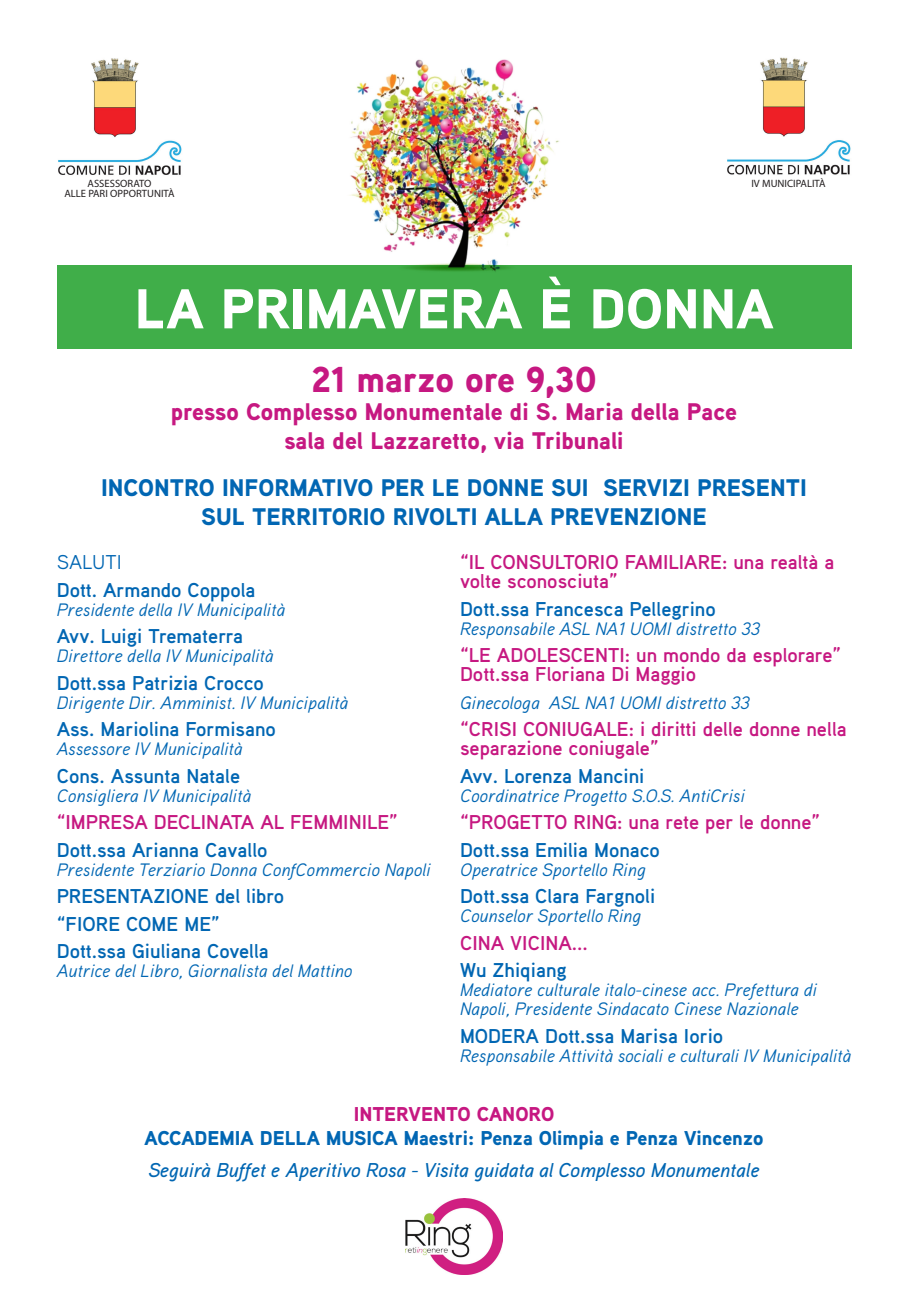
<style>
.page{position:relative;width:908px;height:1304px;background:#fff}
.page>*{position:absolute;margin:0;border:0;box-sizing:border-box;transform-origin:0 0}
.t1{font:900 56px "Aaux Pro";color:#fff}
.t2{font:900 36px "Aaux Pro";color:#c61881}
.t3{font:900 24px/28.8px "Aaux Pro";color:#0166b3;text-align:center}
.t4{font:900 24px/28.8px "Aaux Pro";color:#c61881;text-align:center}
.t5{font:700 20px/27.5px "Aaux Pro";color:#0166b3}
.t6{font:700 20px/19px "Aaux Pro";color:#c61881}
.t7{font:italic 500 20px "Aaux Pro";color:#0166b3}
.t8{font:900 20px "Aaux Pro";color:#0166b3}
.t9{font:900 20px "Aaux Pro";color:#c61881}
.t10{font:20px "Aaux Pro";color:#0166b3}
.t11{font:italic 18px/19px "Aaux Pro";color:#0166b3}
.t12{font:10.6px/10.6px "Myriad Pro";color:#231f20;text-align:center}
</style>
<div class="page">
<img style="left:58px;top:58px;width:124px;height:117px">
<img style="left:727px;top:57px;width:123px;height:118px">
<div style="left:57px;top:266px;width:793px;height:83px;background:#40ae49"></div>
<img style="left:346px;top:59px;width:215px;height:213px">
<img style="left:405px;top:1198px;width:97px;height:77px">
<p class="t12" style="left:64px;top:178px;width:112px">ASSESSORATO<br>ALLE PARI OPPORTUNITÀ</p>
<p class="t12" style="left:751px;top:178px;width:76px">IV MUNICIPALITÀ</p>
<h1 class="t1" style="left:134px;top:273px;width:640px">LA PRIMAVERA È DONNA</h1>
<h2 class="t2" style="left:311px;top:356px;width:287px">21 marzo ore 9,30</h2>
<h3 class="t4" style="left:171px;top:397px;width:567px">presso Complesso Monumentale di S. Maria della Pace sala del Lazzaretto, via Tribunali</h3>
<h3 class="t3" style="left:101px;top:472px;width:707px">INCONTRO INFORMATIVO PER LE DONNE SUI SERVIZI PRESENTI<br>SUL TERRITORIO RIVOLTI ALLA PREVENZIONE</h3>
<p class="t10" style="left:57px;top:549px;width:66px">Saluti</p>
<p class="t5" style="left:57px;top:575px;width:200px">Dott. Armando Coppola</p>
<p class="t11" style="left:57px;top:599px;width:230px">Presidente della IV Municipalità</p>
<p class="t5" style="left:57px;top:622px;width:188px">Avv. Luigi Trematerra</p>
<p class="t11" style="left:57px;top:646px;width:218px">Direttore della IV Municipalità</p>
<p class="t5" style="left:57px;top:668px;width:208px">Dott.ssa Patrizia Crocco</p>
<p class="t11" style="left:57px;top:692px;width:293px">Dirigente Dir. Amminist. IV Municipalità</p>
<p class="t5" style="left:57px;top:715px;width:221px">Ass. Mariolina Formisano</p>
<p class="t11" style="left:57px;top:739px;width:187px">Assessore IV Municipalità</p>
<p class="t5" style="left:57px;top:761px;width:185px">Cons. Assunta Natale</p>
<p class="t11" style="left:57px;top:785px;width:196px">Consigliera IV Municipalità</p>
<p class="t6" style="left:57px;top:812px;width:342px">“IMPRESA DECLINATA AL FEMMINILE”</p>
<p class="t5" style="left:57px;top:835px;width:212px">Dott.ssa Arianna Cavallo</p>
<p class="t11" style="left:57px;top:859px;width:375px">Presidente Terziario Donna ConfCommercio Napoli</p>
<p class="t5" style="left:57px;top:882px;width:229px">PRESENTAZIONE del libro “FIORE COME ME”<br>Dott.ssa Giuliana Covella</p>
<p class="t11" style="left:57px;top:961px;width:297px">Autrice del Libro, Giornalista del Mattino</p>
<p class="t6" style="left:460px;top:552px;width:376px">“IL CONSULTORIO FAMILIARE: una realtà a volte sconosciuta”</p>
<p class="t5" style="left:460px;top:594px;width:257px">Dott.ssa Francesca Pellegrino</p>
<p class="t11" style="left:460px;top:618px;width:301px">Responsabile ASL NA1 UOMI distretto 33</p>
<p class="t6" style="left:460px;top:645px;width:382px">“LE ADOLESCENTI: un mondo da esplorare”<br>Dott.ssa Floriana Di Maggio</p>
<p class="t11" style="left:460px;top:692px;width:291px">Ginecologa ASL NA1 UOMI distretto 33</p>
<p class="t6" style="left:460px;top:719px;width:388px">“CRISI CONIUGALE: i diritti delle donne nella separazione coniugale”</p>
<p class="t5" style="left:460px;top:761px;width:186px">Avv. Lorenza Mancini</p>
<p class="t11" style="left:460px;top:785px;width:286px">Coordinatrice Progetto S.O.S. AntiCrisi</p>
<p class="t6" style="left:460px;top:812px;width:361px">“PROGETTO RING: una rete per le donne”</p>
<p class="t5" style="left:460px;top:835px;width:201px">Dott.ssa Emilia Monaco</p>
<p class="t11" style="left:460px;top:859px;width:187px">Operatrice Sportello Ring</p>
<p class="t5" style="left:460px;top:882px;width:197px">Dott.ssa Clara Fargnoli</p>
<p class="t11" style="left:460px;top:906px;width:183px">Counselor Sportello Ring</p>
<p class="t6" style="left:460px;top:932px;width:129px">CINA VICINA...</p>
<p class="t5" style="left:460px;top:956px;width:108px">Wu Zhiqiang</p>
<p class="t11" style="left:460px;top:980px;width:358px">Mediatore culturale italo-cinese acc. Prefettura di<br>Napoli, Presidente Sindacato Cinese Nazionale</p>
<p class="t5" style="left:460px;top:1021px;width:265px">MODERA Dott.ssa Marisa Iorio</p>
<p class="t11" style="left:460px;top:1045px;width:392px">Responsabile Attività sociali e culturali IV Municipalità</p>
<p class="t9" style="left:353px;top:1101px;width:202px">INTERVENTO CANORO</p>
<p class="t8" style="left:144px;top:1125px;width:620px">ACCADEMIA DELLA MUSICA Maestri: Penza Olimpia e Penza Vincenzo</p>
<p class="t7" style="left:149px;top:1157px;width:611px">Seguirà Buffet e Aperitivo Rosa - Visita guidata al Complesso Monumentale</p>
</div>
